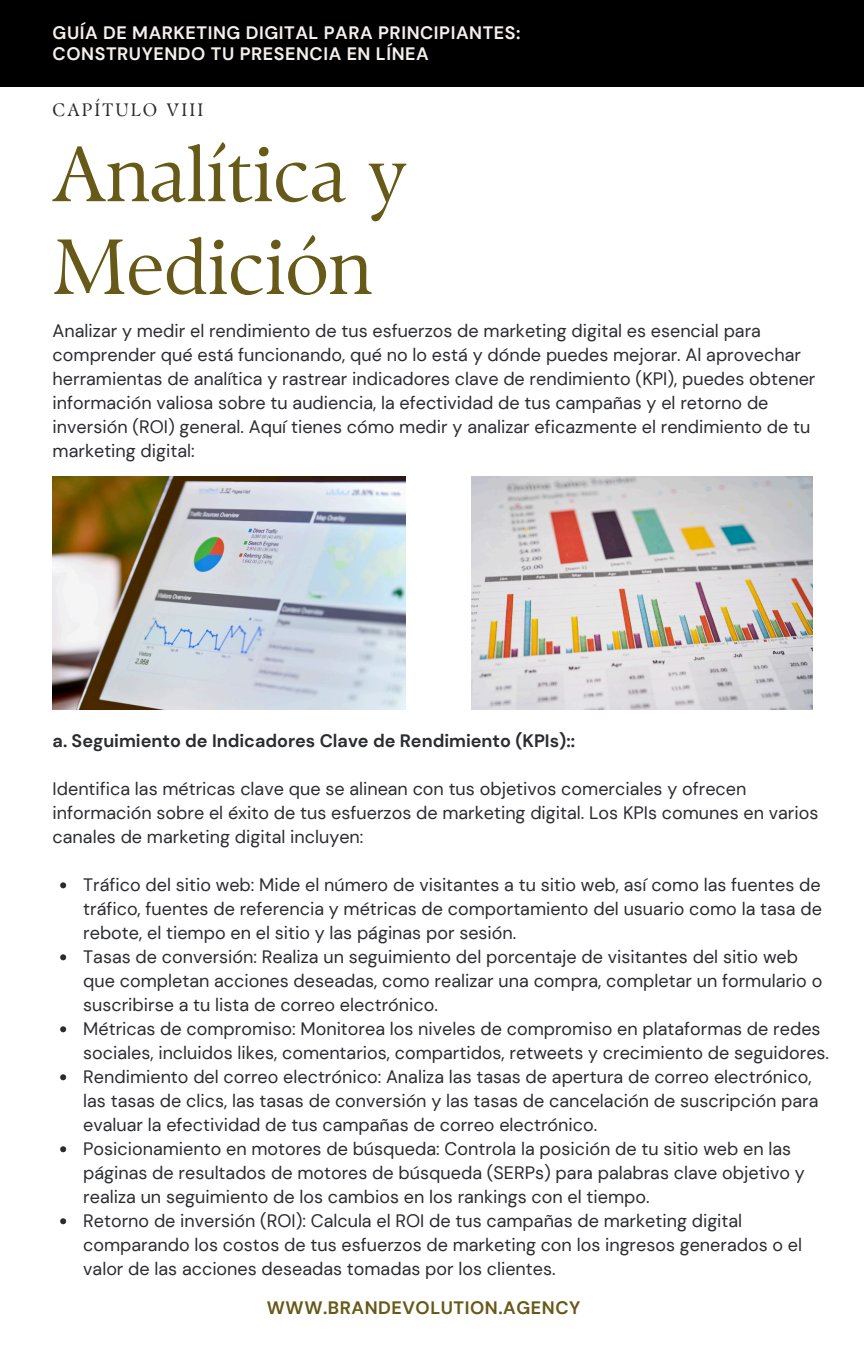
<style>
.page{position:relative;width:864px;height:1350px;background:#fff}
.page>*{position:absolute;margin:0;border:0;box-sizing:border-box;transform-origin:0 0}
.t1{font:78.08px/92.7px "TY Serif D";color:#675918}
.t2{font:18px/24.1px "DM Sans";color:#2b2c30}
.t3{font:700 18px/20.9px "DM Sans";letter-spacing:.03em;color:#f4f0eb}
.t4{font:700 18px "DM Sans";color:#2b2c30}
.t5{font:700 18px "DM Sans";letter-spacing:.03em;color:#675918}
.t6{font:18px "TY Serif D";letter-spacing:.12em;color:#2b2c30}
</style>
<div class="page">
<img style="left:53px;top:477px;width:352px;height:232px">
<div style="left:0;top:0;width:864px;height:86px;background:#000"></div>
<img style="left:471px;top:477px;width:341px;height:232px">
<svg style="left:60px;top:882px;width:6px;height:6px"></svg>
<svg style="left:60px;top:954px;width:6px;height:6px"></svg>
<svg style="left:60px;top:1026px;width:6px;height:6px"></svg>
<svg style="left:60px;top:1074px;width:6px;height:6px"></svg>
<svg style="left:60px;top:1146px;width:6px;height:6px"></svg>
<svg style="left:60px;top:1218px;width:6px;height:6px"></svg>
<h2 class="t3" style="left:53px;top:22px;width:469px">GUÍA DE MARKETING DIGITAL PARA PRINCIPIANTES:<br>CONSTRUYENDO TU PRESENCIA EN LÍNEA</h2>
<h2 class="t3" style="left:53px;top:33px;width:440px">DECLUTTER YOUR HOME AND FIND MORE PEACE</h2>
<h1 class="t6" style="left:53px;top:99px;width:152px">CAPÍTULO VIII</h1>
<h3 class="t1" style="left:53px;top:128px;width:355px">Analítica y<br>Medición</h3>
<p class="t2" style="left:53px;top:319px;width:764px">Analizar y medir el rendimiento de tus esfuerzos de marketing digital es esencial para comprender qué está funcionando, qué no lo está y dónde puedes mejorar. Al aprovechar herramientas de analítica y rastrear indicadores clave de rendimiento (KPI), puedes obtener información valiosa sobre tu audiencia, la efectividad de tus campañas y el retorno de inversión (ROI) general. Aquí tienes cómo medir y analizar eficazmente el rendimiento de tu marketing digital:</p>
<h4 class="t4" style="left:53px;top:730px;width:524px">a. Seguimiento de Indicadores Clave de Rendimiento (KPIs)::</h4>
<p class="t2" style="left:53px;top:777px;width:767px">Identifica las métricas clave que se alinean con tus objetivos comerciales y ofrecen información sobre el éxito de tus esfuerzos de marketing digital. Los KPIs comunes en varios canales de marketing digital incluyen:</p>
<p class="t2" style="left:83px;top:873px;width:740px;text-align:justify">Tráfico del sitio web: Mide el número de visitantes a tu sitio web, así como las fuentes de tráfico, fuentes de referencia y métricas de comportamiento del usuario como la tasa de rebote, el tiempo en el sitio y las páginas por sesión.</p>
<p class="t2" style="left:83px;top:945px;width:741px">Tasas de conversión: Realiza un seguimiento del porcentaje de visitantes del sitio web que completan acciones deseadas, como realizar una compra, completar un formulario o suscribirse a tu lista de correo electrónico.</p>
<p class="t2" style="left:83px;top:1017px;width:747px">Métricas de compromiso: Monitorea los niveles de compromiso en plataformas de redes sociales, incluidos likes, comentarios, compartidos, retweets y crecimiento de seguidores.</p>
<p class="t2" style="left:83px;top:1065px;width:737px">Rendimiento del correo electrónico: Analiza las tasas de apertura de correo electrónico, las tasas de clics, las tasas de conversión y las tasas de cancelación de suscripción para evaluar la efectividad de tus campañas de correo electrónico.</p>
<p class="t2" style="left:83px;top:1137px;width:723px">Posicionamiento en motores de búsqueda: Controla la posición de tu sitio web en las páginas de resultados de motores de búsqueda (SERPs) para palabras clave objetivo y realiza un seguimiento de los cambios en los rankings con el tiempo.</p>
<p class="t2" style="left:83px;top:1209px;width:720px">Retorno de inversión (ROI): Calcula el ROI de tus campañas de marketing digital comparando los costos de tus esfuerzos de marketing con los ingresos generados o el valor de las acciones deseadas tomadas por los clientes.</p>
<h2 class="t5" style="left:267px;top:1296px;width:315px">WWW.BRANDEVOLUTION.AGENCY</h2>
</div>
